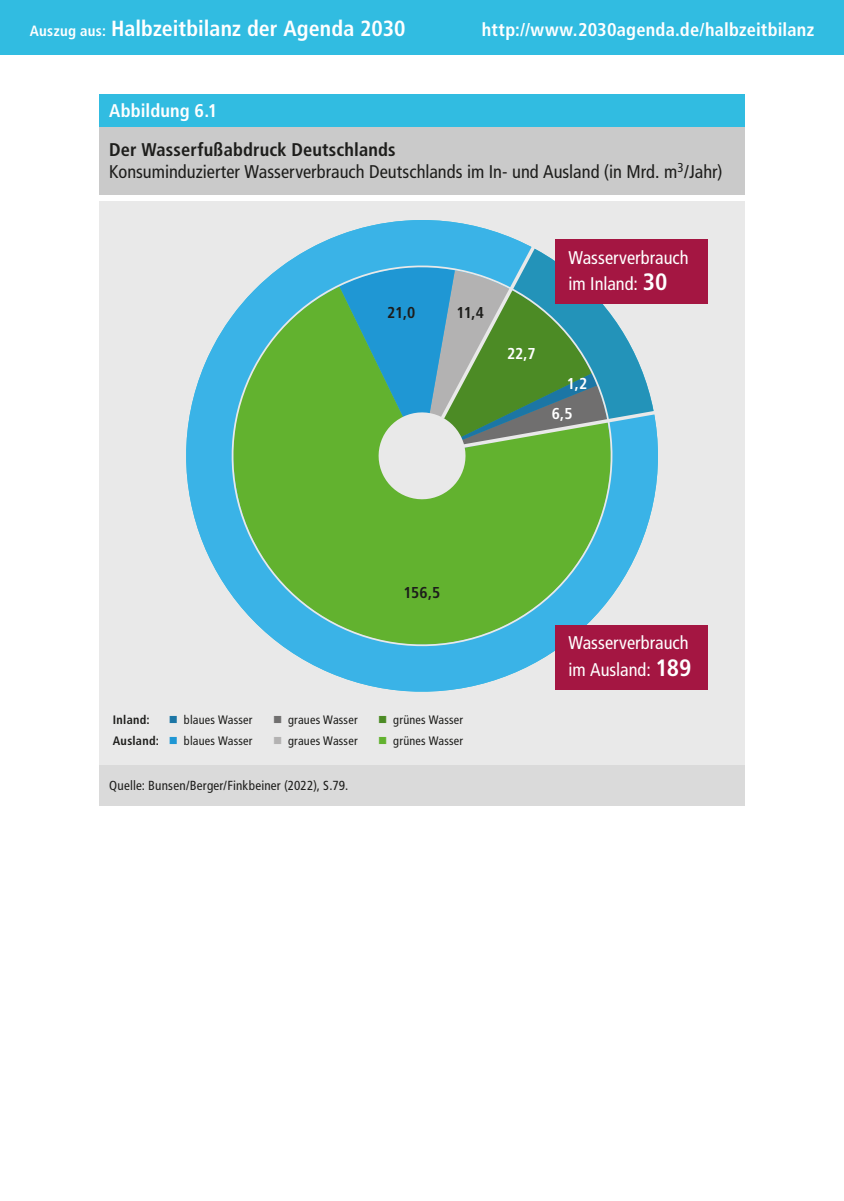
<style>
.page{position:relative;width:844px;height:1201px;background:#fff}
.page>*{position:absolute;margin:0;border:0;box-sizing:border-box;transform-origin:0 0}
.t1{font:700 condensed 21.88px "Frutiger LT Std";letter-spacing:.005em;color:#fff}
.Kasten_Titel{font:condensed 18.38px/21.9px "Frutiger LT Std";color:#1d1d1b}
.Kasten_Titel-2{font:condensed 18.38px "Frutiger LT Std";color:#fff}
.Box{font:700 condensed 18.38px "Frutiger LT Std";letter-spacing:.01em;color:#fff}
.Beschriftung{font:700 condensed 15.75px "Frutiger LT Std";letter-spacing:-.025em;color:#1d1d1b}
.Beschriftung-2{font:700 condensed 15.75px "Frutiger LT Std";color:#fff}
.Quelle{font:condensed 13.12px "Frutiger LT Std";letter-spacing:.015em;color:#1d1d1b}
.Beschriftung-3{font:condensed 12.25px "Frutiger LT Std";letter-spacing:.015em;color:#1d1d1b}
.Beschriftung-4{font:700 condensed 12.25px "Frutiger LT Std";letter-spacing:.025em;color:#1d1d1b}
.s1{font-size:14.88px}
.s2{font-weight:700}
.s3{font-weight:700;font-size:23.62px}
.s4{color:#1c76a5}
.s5{color:#706f6f}
.s6{color:#4c8b25}
.s7{color:#1f97d4}
.s8{color:#b3b2b2}
.s9{color:#62b22f}
</style>
<div class="page">
<div style="left:0;top:0;width:843px;height:55px;background:#31bce1"></div>
<div style="left:99px;top:126px;width:645px;height:69px;background:#cacaca"></div>
<div style="left:99px;top:201px;width:645px;height:581px;background:#e9e9e9"></div>
<div style="left:99px;top:765px;width:645px;height:40px;background:#dadada"></div>
<div style="left:99px;top:94px;width:645px;height:32px;background:#31bce1"></div>
<svg style="left:186px;top:220px;width:467px;height:472px"></svg>
<svg style="left:416px;top:220px;width:273px;height:20px"></svg>
<svg style="left:206px;top:240px;width:432px;height:432px;background:#67b984"></svg>
<svg style="left:339px;top:224px;width:342px;height:281px"></svg>
<div style="left:555px;top:625px;width:152px;height:65px;background:#a41642"></div>
<div style="left:555px;top:240px;width:152px;height:64px;background:#a41642"></div>
<p class="t1" style="left:30px;top:16px;width:377px"><span class="s1">Auszug aus:</span> Halbzeitbilanz der Agenda 2030</p>
<p class="Box" style="left:481px;top:19px;width:334px">http://www.2030agenda.de/halbzeitbilanz</p>
<p class="Box" style="left:109px;top:100px;width:110px">Abbildung 6.1</p>
<p class="Kasten_Titel" style="left:109px;top:139px;width:614px"><span class="s2">Der Wasserfußabdruck Deutschlands<br></span>Konsuminduzierter Wasserverbrauch Deutschlands im In- und Ausland (in Mrd. m<sup>3</sup>/Jahr)</p>
<p class="Beschriftung" style="left:387px;top:303px;width:30px">21,0</p>
<p class="Beschriftung" style="left:456px;top:303px;width:29px">11,4</p>
<p class="Kasten_Titel-2" style="left:568px;top:247px;width:122px">Wasserverbrauch</p>
<p class="Kasten_Titel-2" style="left:568px;top:273px;width:100px">im Inland: <span class="s3">30</span></p>
<p class="Beschriftung-2" style="left:507px;top:344px;width:30px">22,7</p>
<p class="Beschriftung-2" style="left:566px;top:374px;width:22px">1,2</p>
<p class="Beschriftung-2" style="left:551px;top:404px;width:22px">6,5</p>
<p class="Beschriftung" style="left:403px;top:582px;width:38px">156,5</p>
<p class="Beschriftung-4" style="left:113px;top:712px;width:38px">Inland:</p>
<p class="Beschriftung-3" style="left:169px;top:713px;width:85px"><span class="s4">■</span> blaues Wasser</p>
<p class="Beschriftung-3" style="left:273px;top:713px;width:86px"><span class="s5">■</span> graues Wasser</p>
<p class="Beschriftung-3" style="left:378px;top:713px;width:86px"><span class="s6">■</span> grünes Wasser</p>
<p class="Beschriftung-3" style="left:113px;top:733px;width:141px"><span class="s2">Ausland:</span> <span class="s7">■</span> blaues Wasser</p>
<p class="Beschriftung-3" style="left:273px;top:733px;width:86px"><span class="s8">■</span> graues Wasser</p>
<p class="Beschriftung-3" style="left:378px;top:733px;width:86px"><span class="s9">■</span> grünes Wasser</p>
<p class="Quelle" style="left:109px;top:778px;width:240px">Quelle: Bunsen/Berger/Finkbeiner (2022), S.79.</p>
<p class="Kasten_Titel-2" style="left:568px;top:632px;width:122px">Wasserverbrauch</p>
<p class="Kasten_Titel-2" style="left:568px;top:658px;width:124px">im Ausland: <span class="s3">189</span></p>
</div>
